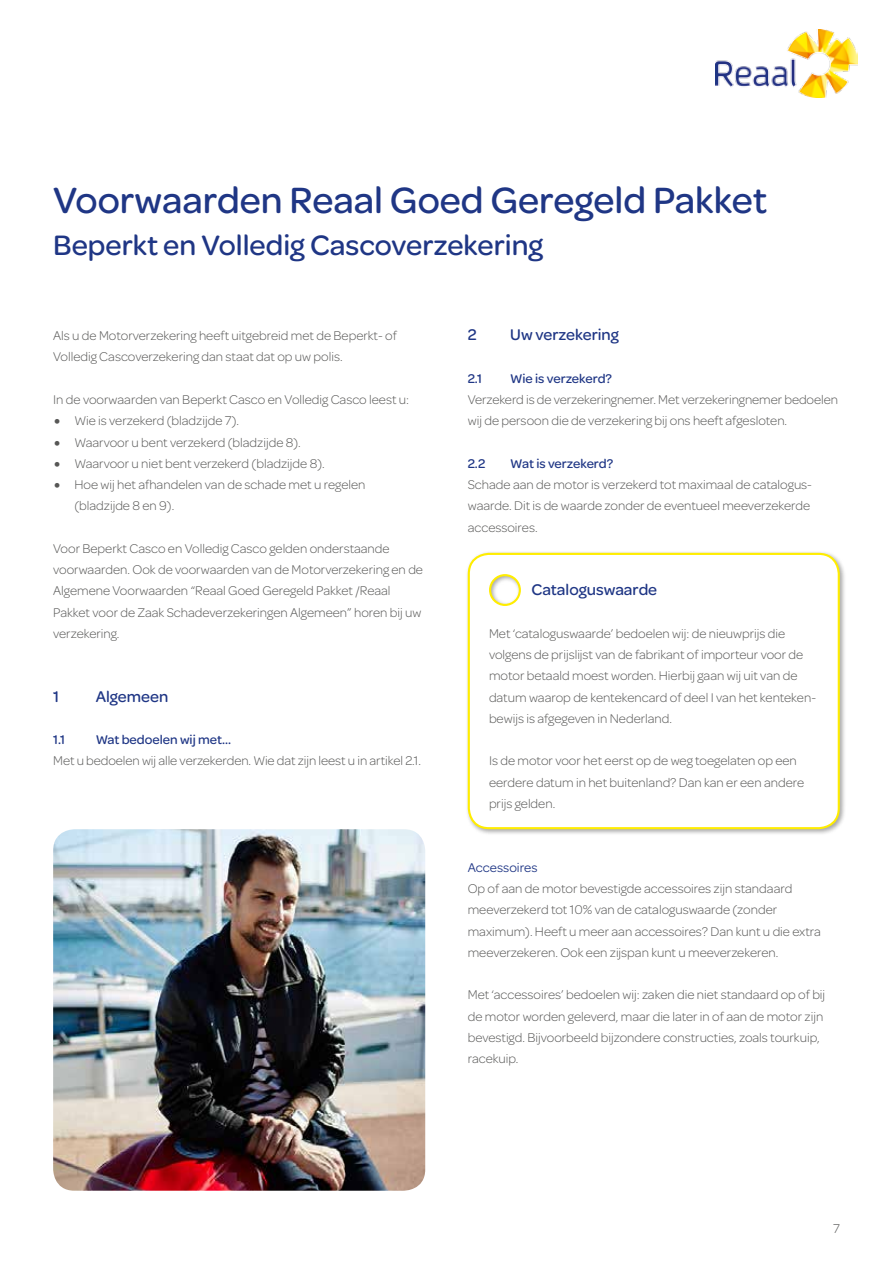
<style>
.page{position:relative;width:893px;height:1263px;background:#fff}
.page>*{position:absolute;margin:0;border:0;box-sizing:border-box;transform-origin:0 0}
.t1{font:500 39px "Omnes";color:#1f3685}
.t2{font:500 30px "Omnes";color:#1f3685}
.t3{font:500 16.5px "Omnes";color:#1f3685}
.t4{font:300 13.5px/21.3px "Omnes";color:#575756}
.t5{font:500 13.5px "Omnes";color:#1f3685}
.t6{font:13.5px "Omnes";color:#1f3685}
.s1{font-size:27px}
</style>
<div class="page">
<img style="left:716px;top:30px;width:141px;height:67px">
<div style="left:465px;top:550px;width:381px;height:286px;background:#000;opacity:.35"></div>
<svg style="left:467px;top:552px;width:374px;height:278px"></svg>
<img style="left:53px;top:829px;width:372px;height:362px">
<h1 class="t1" style="left:53px;top:173px;width:716px">Voorwaarden Reaal Goed Geregeld Pakket</h1>
<h2 class="t2" style="left:53px;top:224px;width:492px">Beperkt en Volledig Cascoverzekering</h2>
<p class="t4" style="left:53px;top:325px;width:345px">Als u de Motorverzekering heeft uitgebreid met de Beperkt- of<br>Volledig Cascoverzekering dan staat dat op uw polis.</p>
<p class="t4" style="left:53px;top:388px;width:357px">In de voorwaarden van Beperkt Casco en Volledig Casco leest u:</p>
<p class="t4" style="left:53px;top:410px;width:187px"><span class="s1">•</span> Wie is verzekerd (bladzijde 7).</p>
<p class="t4" style="left:53px;top:431px;width:249px"><span class="s1">•</span> Waarvoor u bent verzekerd (bladzijde 8).</p>
<p class="t4" style="left:53px;top:452px;width:273px"><span class="s1">•</span> Waarvoor u niet bent verzekerd (bladzijde 8).</p>
<p class="t4" style="left:74px;top:474px;width:293px;text-indent:-21px"><span class="s1">•</span> Hoe wij het afhandelen van de schade met u regelen (bladzijde 8 en 9).</p>
<p class="t4" style="left:53px;top:537px;width:371px">Voor Beperkt Casco en Volledig Casco gelden onderstaande voorwaarden. Ook de voorwaarden van de Motorverzekering en de Algemene Voorwaarden “Reaal Goed Geregeld Pakket /Reaal Pakket voor de Zaak Schadeverzekeringen Algemeen” horen bij uw verzekering.</p>
<p class="t3" style="left:53px;top:685px;width:8px">1</p>
<p class="t3" style="left:96px;top:685px;width:74px">Algemeen</p>
<p class="t5" style="left:53px;top:730px;width:14px">1.1</p>
<p class="t5" style="left:96px;top:730px;width:137px">Wat bedoelen wij met...</p>
<p class="t4" style="left:53px;top:750px;width:369px">Met u bedoelen wij alle verzekerden. Wie dat zijn leest u in artikel 2.1.</p>
<p class="t3" style="left:468px;top:323px;width:10px">2</p>
<p class="t3" style="left:510px;top:323px;width:110px">Uw verzekering</p>
<p class="t5" style="left:468px;top:369px;width:16px">2.1</p>
<p class="t5" style="left:510px;top:369px;width:103px">Wie is verzekerd?</p>
<p class="t4" style="left:468px;top:388px;width:372px">Verzekerd is de verzekeringnemer. Met verzekeringnemer bedoelen wij de persoon die de verzekering bij ons heeft afgesloten.</p>
<p class="t5" style="left:468px;top:454px;width:19px">2.2</p>
<p class="t5" style="left:510px;top:454px;width:104px">Wat is verzekerd?</p>
<p class="t4" style="left:468px;top:474px;width:346px">Schade aan de motor is verzekerd tot maximaal de catalogus&shy;waarde. Dit is de waarde zonder de eventueel meeverzekerde accessoires.</p>
<p class="t3" style="left:531px;top:578px;width:127px">Cataloguswaarde</p>
<p class="t4" style="left:489px;top:622px;width:327px">Met ‘cataloguswaarde’ bedoelen wij: de nieuwprijs die volgens de prijslijst van de fabrikant of importeur voor de motor betaald moest worden. Hierbij gaan wij uit van de datum waarop de kentekencard of deel I van het kenteken&shy;bewijs is afgegeven in Nederland.</p>
<p class="t4" style="left:489px;top:750px;width:317px">Is de motor voor het eerst op de weg toegelaten op een eerdere datum in het buitenland? Dan kan er een andere prijs gelden.</p>
<p class="t6" style="left:468px;top:858px;width:71px">Accessoires</p>
<p class="t4" style="left:468px;top:877px;width:355px">Op of aan de motor bevestigde accessoires zijn standaard meeverzekerd tot 10% van de cataloguswaarde (zonder maximum). Heeft u meer aan accessoires? Dan kunt u die extra meeverzekeren. Ook een zijspan kunt u meeverzekeren.</p>
<p class="t4" style="left:468px;top:984px;width:359px">Met ‘accessoires’ bedoelen wij: zaken die niet standaard op of bij de motor worden geleverd, maar die later in of aan de motor zijn bevestigd. Bijvoorbeeld bijzondere constructies, zoals tourkuip, racekuip.</p>
<p class="t4" style="left:833px;top:1218px;width:8px">7</p>
</div>
